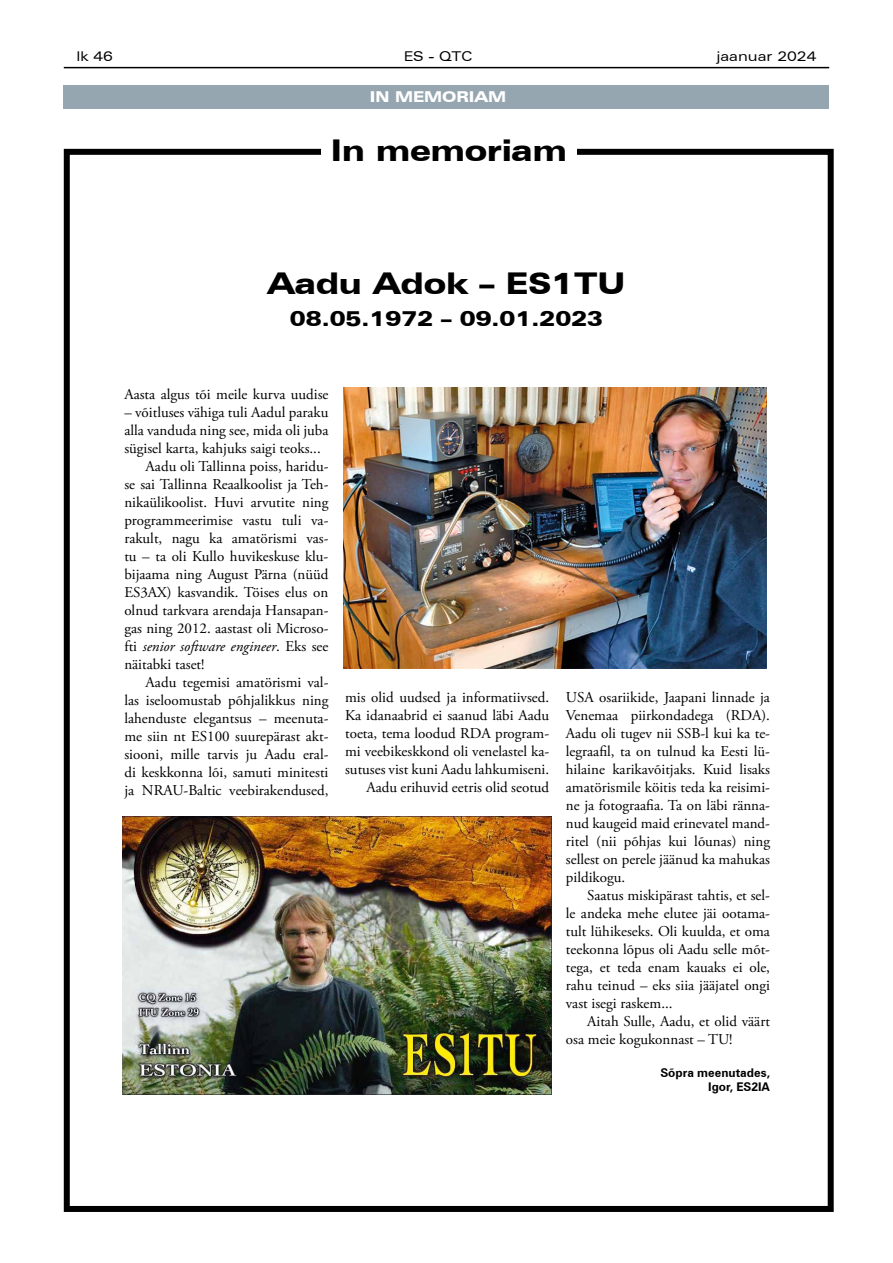
<style>
.page{position:relative;width:893px;height:1263px;background:#fff}
.page>*{position:absolute;margin:0;border:0;box-sizing:border-box;transform-origin:0 0}
.t1{font:900 expanded 30px "Zurich BT";color:#000}
.t2{font:900 expanded 21px "Zurich BT";color:#000}
.t3{font:15px/18px "Adobe Garamond Pro";color:#000;text-align:justify}
.t4{font:italic 15px "Adobe Garamond Pro";color:#000}
.t5{font:900 expanded 15px "Zurich BT";color:#fff}
.t6{font:expanded 13.5px "Zurich BT";color:#000}
.t7{font:700 12px/14.4px "Zurich BT";color:#000;text-align:right}
.s1{font-style:normal}
</style>
<div class="page">
<hr style="left:64px;top:67px;width:765px;height:1px;background:#000">
<div style="left:64px;top:149px;width:770px;height:1063px;border:6px solid #000"></div>
<img style="left:123px;top:816px;width:428px;height:278px">
<div style="left:64px;top:85px;width:765px;height:23px;background:#95a6b0"></div>
<div style="left:321px;top:138px;width:255px;height:53px;background:#fff"></div>
<img style="left:344px;top:388px;width:423px;height:280px">
<p class="t6" style="left:77px;top:49px;width:38px">lk 46</p>
<p class="t6" style="left:404px;top:49px;width:70px">ES - QTC</p>
<p class="t6" style="left:716px;top:49px;width:102px">jaanuar 2024</p>
<p class="t5" style="left:370px;top:88px;width:138px">IN MEMORIAM</p>
<h1 class="t1" style="left:331px;top:132px;width:237px">In memoriam</h1>
<h1 class="t1" style="left:267px;top:266px;width:359px">Aadu Adok – ES1TU</h1>
<h2 class="t2" style="left:290px;top:306px;width:315px">08.05.1972 – 09.01.2023</h2>
<p class="t3" style="left:124px;top:386px;width:206px">Aasta algus tõi meile kurva uudise</p>
<p class="t3" style="left:124px;top:404px;width:206px">– võitluses vähiga tuli Aadul paraku</p>
<p class="t3" style="left:124px;top:422px;width:206px">alla vanduda ning see, mida oli juba</p>
<p class="t3" style="left:124px;top:440px;width:198px">sügisel karta, kahjuks saigi teoks...</p>
<p class="t3" style="left:146px;top:458px;width:184px">Aadu oli Tallinna poiss, haridu-</p>
<p class="t3" style="left:124px;top:476px;width:206px">se sai Tallinna Reaalkoolist ja Teh-</p>
<p class="t3" style="left:124px;top:494px;width:206px">nikaülikoolist. Huvi arvutite ning</p>
<p class="t3" style="left:124px;top:512px;width:206px">programmeerimise vastu tuli va-</p>
<p class="t3" style="left:124px;top:530px;width:206px">rakult, nagu ka amatörismi vas-</p>
<p class="t3" style="left:124px;top:548px;width:206px">tu – ta oli Kullo huvikeskuse klu-</p>
<p class="t3" style="left:124px;top:566px;width:206px">bijaama ning August Pärna (nüüd</p>
<p class="t3" style="left:124px;top:584px;width:206px">ES3AX) kasvandik. Töises elus on</p>
<p class="t3" style="left:124px;top:602px;width:206px">olnud tarkvara arendaja Hansapan-</p>
<p class="t3" style="left:124px;top:620px;width:206px">gas ning 2012. aastast oli Microso-</p>
<p class="t4" style="left:124px;top:637px;width:206px"><span class="s1">fti</span> senior software engineer<span class="s1">. Eks see</span></p>
<p class="t3" style="left:124px;top:656px;width:82px">näitabki taset!</p>
<p class="t3" style="left:146px;top:674px;width:184px">Aadu tegemisi amatörismi val-</p>
<p class="t3" style="left:124px;top:692px;width:206px">las iseloomustab põhjalikkus ning</p>
<p class="t3" style="left:124px;top:710px;width:206px">lahenduste elegantsus – meenuta-</p>
<p class="t3" style="left:124px;top:728px;width:206px">me siin nt ES100 suurepärast akt-</p>
<p class="t3" style="left:124px;top:746px;width:206px">siooni, mille tarvis ju Aadu eral-</p>
<p class="t3" style="left:124px;top:764px;width:206px">di keskkonna lõi, samuti minitesti</p>
<p class="t3" style="left:124px;top:782px;width:206px">ja NRAU-Baltic veebirakendused,</p>
<p class="t3" style="left:345px;top:689px;width:206px;text-align:right">mis olid uudsed ja informatiivsed.<br>Ka idanaabrid ei saanud läbi Aadu toeta, tema loodud RDA program&shy;mi veebikeskkond oli venelastel ka&shy;sutuses vist kuni Aadu lahkumiseni.<br>Aadu erihuvid eetris olid seotud</p>
<p class="t3" style="left:566px;top:689px;width:206px">USA osariikide, Jaapani linnade ja Venemaa piirkondadega (RDA).<br>Aadu oli tugev nii SSB-l kui ka te&shy;legraafil, ta on tulnud ka Eesti lü&shy;hilaine karikavõitjaks. Kuid lisaks amatörismile köitis teda ka reisimi&shy;ne ja fotograafia. Ta on läbi ränna&shy;nud kaugeid maid erinevatel mand&shy;ritel (nii põhjas kui lõunas) ning sellest on perele jäänud ka mahukas pildikogu.</p>
<p class="t3" style="left:566px;top:887px;width:206px;text-indent:21px">Saatus miskipärast tahtis, et sel&shy;le andeka mehe elutee jäi ootama&shy;tult lühikeseks. Oli kuulda, et oma teekonna lõpus oli Aadu selle mõt&shy;tega, et teda enam kauaks ei ole, rahu teinud – eks siia jääjatel ongi vast isegi raskem...</p>
<p class="t3" style="left:566px;top:1013px;width:206px;text-indent:21px">Aitah Sulle, Aadu, et olid väärt osa meie kogukonnast – TU!</p>
<p class="t7" style="left:660px;top:1064px;width:111px">Sõpra meenutades,<br>Igor, ES2IA</p>
</div>
